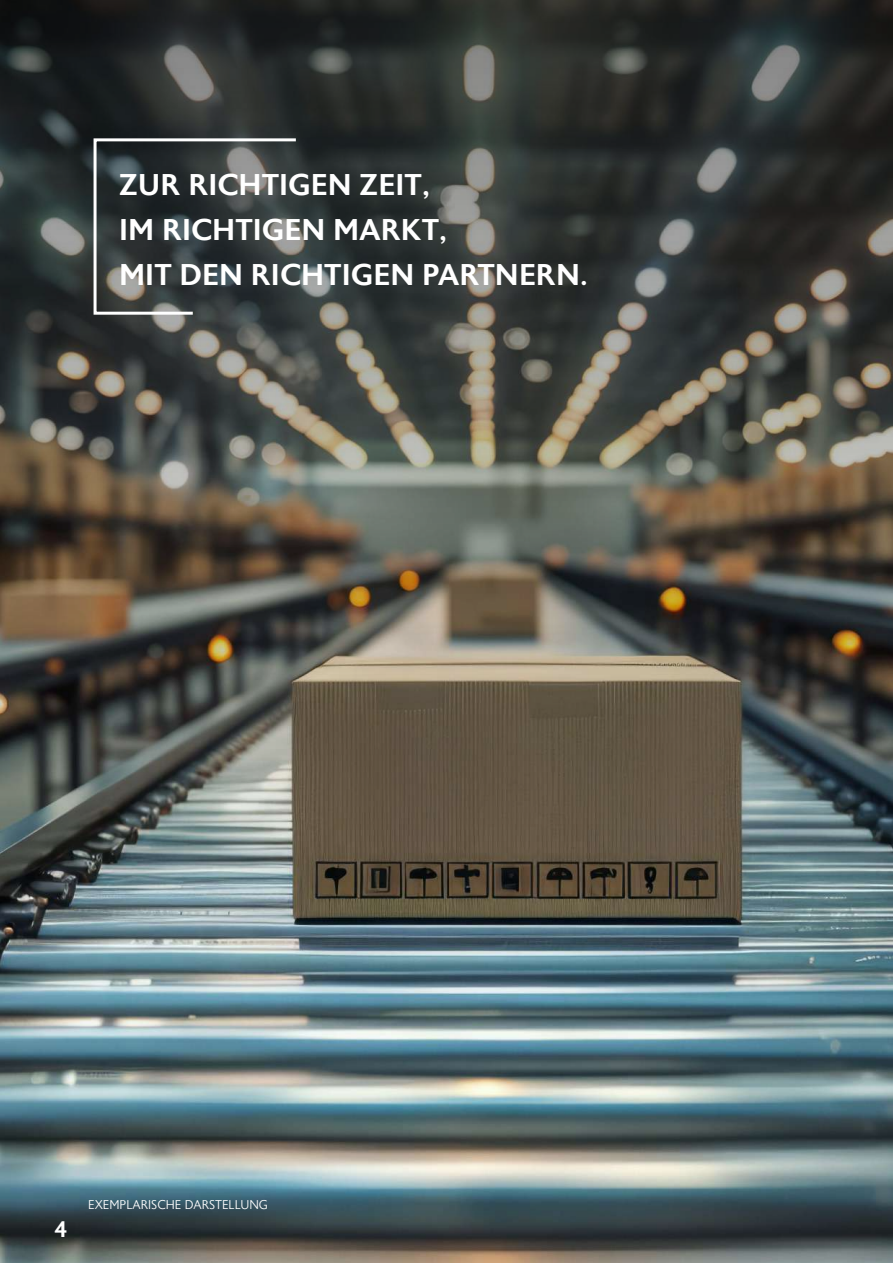
<style>
.page{position:relative;width:893px;height:1263px;background:#fff}
.page>*{position:absolute;margin:0;border:0;box-sizing:border-box;transform-origin:0 0}
.t1{font:500 30px/44.7px "Astoria Sans";letter-spacing:.005em;color:#fff}
.t2{font:500 22.5px "Astoria Sans";color:#fff}
.t3{font:300 12.75px "Astoria Sans";color:#fff}
</style>
<div class="page">
<img style="left:0;top:0;width:893px;height:1263px">
<svg style="left:92px;top:137px;width:207px;height:179px;background:#3e4445"></svg>
<p class="t1" style="left:119px;top:163px;width:470px">ZUR RICHTIGEN ZEIT,<br>IM RICHTIGEN MARKT,<br>MIT DEN RICHTIGEN PARTNERN.</p>
<p class="t2" style="left:55px;top:1217px;width:14px">4</p>
<p class="t3" style="left:88px;top:1198px;width:181px">EXEMPLARISCHE DARSTELLUNG</p>
</div>
